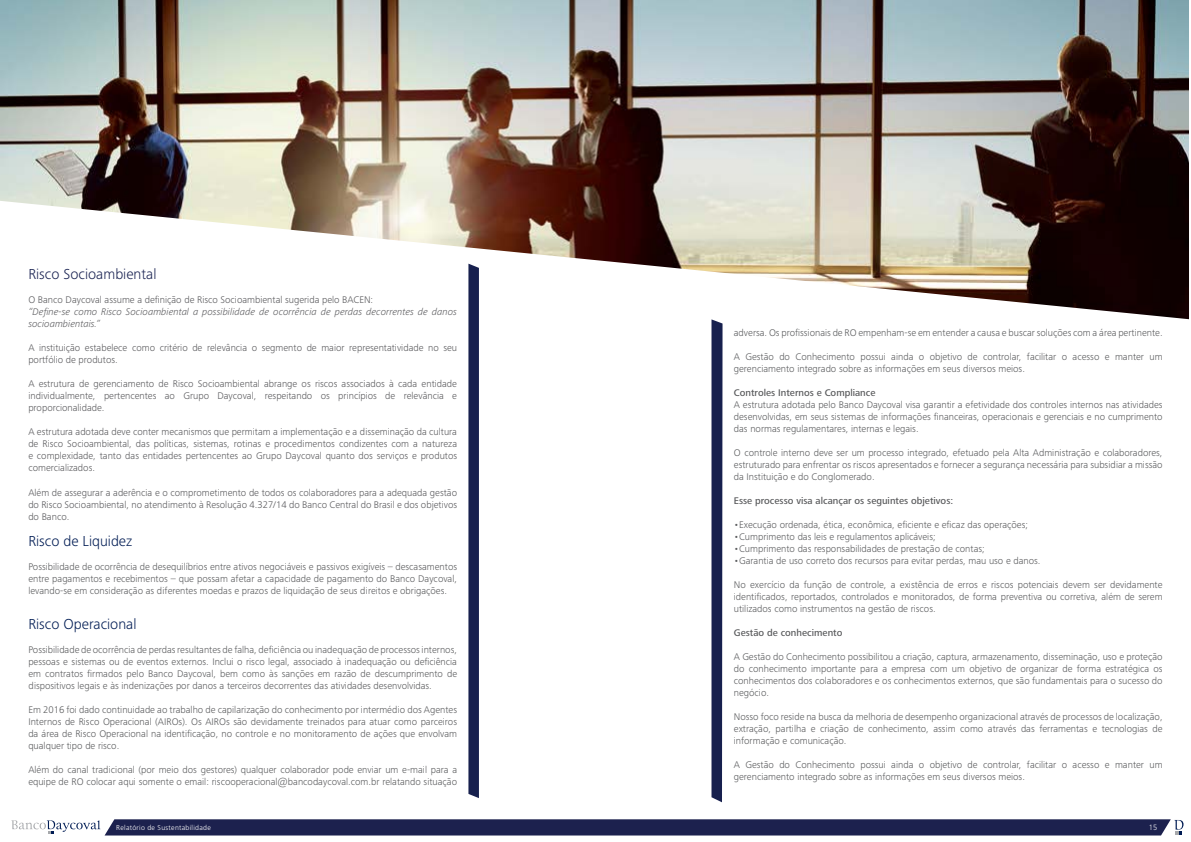
<style>
.page{position:relative;width:1191px;height:842px;background:#fff}
.page>*{position:absolute;margin:0;border:0;box-sizing:border-box;transform-origin:0 0}
.t1{font:300 15px "Frutiger Next Pro";color:#001c54}
.t2{font:300 15px "Frutiger Next Pro";color:#1a2352}
.t3{font:300 10px/12px "Frutiger Next Pro";color:#58595b;text-align:justify}
.t4{font:300 10px/12px "Frutiger Next Pro";color:#58585b;text-align:justify}
.t5{font:italic 300 10px/12px "Frutiger Next Pro";color:#58585b}
.t6{font:500 10px "Frutiger Next Pro";color:#58595b}
.t7{font:300 8px "Frutiger Next Pro";color:#fff}
.t8{font:300 7px "Frutiger LT Std";letter-spacing:.04em;color:#fff}
</style>
<div class="page">
<svg style="left:11px;top:819px;width:1172px;height:16px;background:#333860"></svg>
<svg style="left:468px;top:319px;width:11px;height:479px;background:#222a56"></svg>
<svg style="left:711px;top:319px;width:11px;height:483px;background:#232c57"></svg>
<img style="left:0;top:0;width:1189px;height:319px">
<h1 class="t2" style="left:28px;top:266px;width:130px">Risco Socioambiental</h1>
<p class="t4" style="left:28px;top:294px;width:346px">O Banco Daycoval assume a definição de Risco Socioambiental sugerida pelo BACEN:</p>
<p class="t5" style="left:28px;top:306px;width:430px">“Define-se como Risco Socioambiental a possibilidade de ocorrência de perdas decorrentes de danos socioambientais.”</p>
<p class="t4" style="left:28px;top:342px;width:430px">A instituição estabelece como critério de relevância o segmento de maior representatividade no seu portfólio de produtos.</p>
<p class="t4" style="left:28px;top:378px;width:430px">A estrutura de gerenciamento de Risco Socioambiental abrange os riscos associados à cada entidade individualmente, pertencentes ao Grupo Daycoval, respeitando os princípios de relevância e proporcionalidade.</p>
<p class="t4" style="left:28px;top:426px;width:430px">A estrutura adotada deve conter mecanismos que permitam a implementação e a disseminação da cultura de Risco Socioambiental, das políticas, sistemas, rotinas e procedimentos condizentes com a natureza e complexidade, tanto das entidades pertencentes ao Grupo Daycoval quanto dos serviços e produtos comercializados.</p>
<p class="t4" style="left:28px;top:486px;width:430px">Além de assegurar a aderência e o comprometimento de todos os colaboradores para a adequada gestão do Risco Socioambiental, no atendimento à Resolução 4.327/14 do Banco Central do Brasil e dos objetivos do Banco.</p>
<h1 class="t1" style="left:28px;top:532px;width:105px">Risco de Liquidez</h1>
<p class="t3" style="left:28px;top:561px;width:430px">Possibilidade de ocorrência de desequilíbrios entre ativos negociáveis e passivos exigíveis – descasamentos entre pagamentos e recebimentos – que possam afetar a capacidade de pagamento do Banco Daycoval, levando-se em consideração as diferentes moedas e prazos de liquidação de seus direitos e obrigações.</p>
<h1 class="t1" style="left:28px;top:615px;width:110px">Risco Operacional</h1>
<p class="t3" style="left:28px;top:643px;width:430px">Possibilidade de ocorrência de perdas resultantes de falha, deficiência ou inadequação de processos internos, pessoas e sistemas ou de eventos externos. Inclui o risco legal, associado à inadequação ou deficiência em contratos firmados pelo Banco Daycoval, bem como às sanções em razão de descumprimento de dispositivos legais e às indenizações por danos a terceiros decorrentes das atividades desenvolvidas.</p>
<p class="t3" style="left:28px;top:703px;width:430px">Em 2016 foi dado continuidade ao trabalho de capilarização do conhecimento por intermédio dos Agentes Internos de Risco Operacional (AIROs). Os AIROs são devidamente treinados para atuar como parceiros da área de Risco Operacional na identificação, no controle e no monitoramento de ações que envolvam qualquer tipo de risco.</p>
<p class="t3" style="left:28px;top:763px;width:430px">Além do canal tradicional (por meio dos gestores) qualquer colaborador pode enviar um e-mail para a equipe de RO colocar aqui somente o email: riscooperacional@bancodaycoval.com.br relatando situação</p>
<p class="t3" style="left:734px;top:327px;width:430px">adversa. Os profissionais de RO empenham-se em entender a causa e buscar soluções com a área pertinente.</p>
<p class="t3" style="left:734px;top:351px;width:430px">A Gestão do Conhecimento possui ainda o objetivo de controlar, facilitar o acesso e manter um gerenciamento integrado sobre as informações em seus diversos meios.</p>
<p class="t6" style="left:734px;top:387px;width:143px">Controles Internos e Compliance</p>
<p class="t3" style="left:734px;top:399px;width:430px">A estrutura adotada pelo Banco Daycoval visa garantir a efetividade dos controles internos nas atividades desenvolvidas, em seus sistemas de informações financeiras, operacionais e gerenciais e no cumprimento das normas regulamentares, internas e legais.</p>
<p class="t3" style="left:734px;top:447px;width:430px">O controle interno deve ser um processo integrado, efetuado pela Alta Administração e colaboradores, estruturado para enfrentar os riscos apresentados e fornecer a segurança necessária para subsidiar a missão da Instituição e do Conglomerado.</p>
<p class="t6" style="left:734px;top:495px;width:221px">Esse processo visa alcançar os seguintes objetivos:</p>
<p class="t3" style="left:734px;top:519px;width:296px">•Execução ordenada, ética, econômica, eficiente e eficaz das operações;</p>
<p class="t3" style="left:734px;top:531px;width:203px">•Cumprimento das leis e regulamentos aplicáveis;</p>
<p class="t3" style="left:734px;top:543px;width:252px">•Cumprimento das responsabilidades de prestação de contas;</p>
<p class="t3" style="left:734px;top:555px;width:308px">•Garantia de uso correto dos recursos para evitar perdas, mau uso e danos.</p>
<p class="t3" style="left:734px;top:579px;width:430px">No exercício da função de controle, a existência de erros e riscos potenciais devem ser devidamente identificados, reportados, controlados e monitorados, de forma preventiva ou corretiva, além de serem utilizados como instrumentos na gestão de riscos.</p>
<p class="t6" style="left:734px;top:627px;width:110px">Gestão de conhecimento</p>
<p class="t3" style="left:734px;top:651px;width:430px">A Gestão do Conhecimento possibilitou a criação, captura, armazenamento, disseminação, uso e proteção do conhecimento importante para a empresa com um objetivo de organizar de forma estratégica os conhecimentos dos colaboradores e os conhecimentos externos, que são fundamentais para o sucesso do negócio.</p>
<p class="t3" style="left:734px;top:711px;width:430px">Nosso foco reside na busca da melhoria de desempenho organizacional através de processos de localização, extração, partilha e criação de conhecimento, assim como através das ferramentas e tecnologias de informação e comunicação.</p>
<p class="t3" style="left:734px;top:759px;width:430px">A Gestão do Conhecimento possui ainda o objetivo de controlar, facilitar o acesso e manter um gerenciamento integrado sobre as informações em seus diversos meios.</p>
<p class="t8" style="left:116px;top:824px;width:96px">Relatório de Sustentabilidade</p>
<p class="t7" style="left:1148px;top:823px;width:10px">15</p>
</div>
